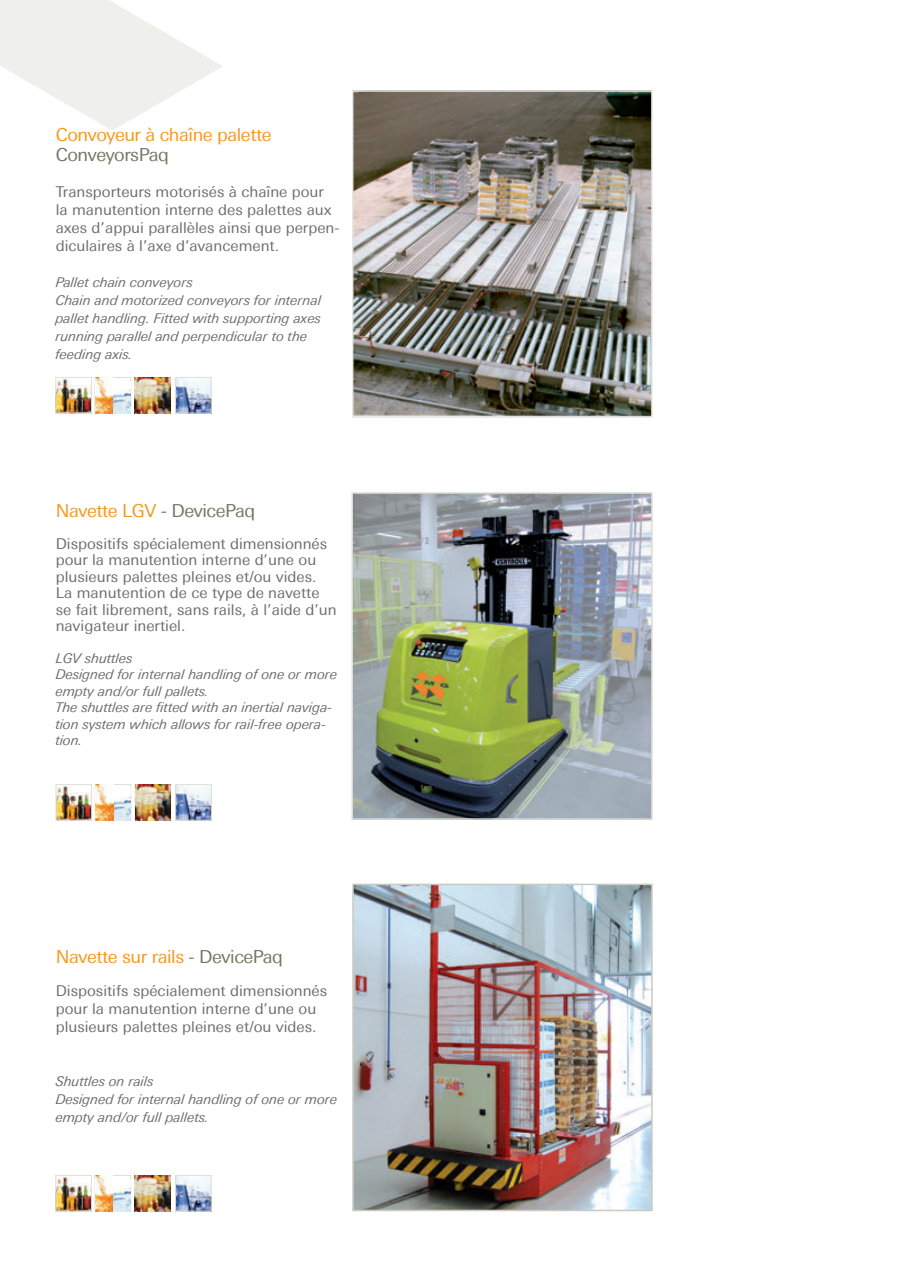
<style>
.page{position:relative;width:897px;height:1267px;background:#fff}
.page>*{position:absolute;margin:0;border:0;box-sizing:border-box;transform-origin:0 0}
.t1{font:18px "Univers Deutsche Bank";letter-spacing:-.025em;color:#f7971d}
.t2{font:18px "Univers Deutsche Bank";letter-spacing:-.035em;color:#767561}
.t3{font:15px/18px "Univers Deutsche Bank";color:#6c6d70}
.t4{font:italic 13.5px/18px "Univers Deutsche Bank";color:#6c6d70}
.s1{color:#767561}
</style>
<div class="page">
<img style="left:355px;top:93px;width:294px;height:322px">
<div style="left:352px;top:90px;width:300px;height:328px;border:2px solid #e7e7e2"></div>
<img style="left:354px;top:495px;width:295px;height:321px">
<div style="left:351px;top:492px;width:301px;height:327px;border:2px solid #ddddd5"></div>
<img style="left:355px;top:886px;width:294px;height:322px">
<div style="left:352px;top:883px;width:300px;height:328px;border:2px solid #cacabe"></div>
<div style="left:95px;top:377px;width:36px;height:36px;border:1px solid #dfe0d8"></div>
<img style="left:113px;top:381px;width:18px;height:32px">
<img style="left:95px;top:377px;width:18px;height:36px">
<img style="left:58px;top:379px;width:31px;height:32px">
<div style="left:56px;top:377px;width:35px;height:36px;border:1px solid #dfe0d8"></div>
<img style="left:135px;top:377px;width:35px;height:36px">
<img style="left:177px;top:379px;width:32px;height:32px">
<div style="left:175px;top:377px;width:36px;height:36px;border:1px solid #dfe0d8"></div>
<div style="left:95px;top:784px;width:36px;height:36px;border:1px solid #dfe0d8"></div>
<img style="left:113px;top:788px;width:18px;height:32px">
<img style="left:95px;top:784px;width:18px;height:36px">
<img style="left:58px;top:786px;width:32px;height:32px">
<div style="left:56px;top:784px;width:36px;height:36px;border:1px solid #dfe0d8"></div>
<img style="left:135px;top:784px;width:36px;height:36px">
<img style="left:178px;top:786px;width:31px;height:32px">
<div style="left:176px;top:784px;width:35px;height:36px;border:1px solid #dfe0d8"></div>
<div style="left:95px;top:1175px;width:36px;height:36px;border:1px solid #dfe0d8"></div>
<img style="left:113px;top:1179px;width:18px;height:31px">
<img style="left:95px;top:1175px;width:18px;height:35px">
<img style="left:58px;top:1177px;width:31px;height:32px">
<div style="left:56px;top:1175px;width:35px;height:36px;border:1px solid #dfe0d8"></div>
<img style="left:135px;top:1175px;width:35px;height:35px">
<img style="left:177px;top:1177px;width:32px;height:32px">
<div style="left:175px;top:1175px;width:36px;height:36px;border:1px solid #dfe0d8"></div>
<svg style="left:0;top:0;width:223px;height:130px"></svg>
<p class="t1" style="left:56px;top:124px;width:217px">Convoyeur à chaîne palette</p>
<p class="t2" style="left:56px;top:144px;width:115px">ConveyorsPaq</p>
<p class="t3" style="left:56px;top:182px;width:285px">Transporteurs motorisés à chaîne pour la manutention interne des palettes aux axes d’appui parallèles ainsi que perpen&shy;diculaires à l’axe d’avancement.</p>
<p class="t4" style="left:56px;top:272px;width:267px">Pallet chain conveyors<br>Chain and motorized conveyors for internal pallet handling. Fitted with supporting axes running parallel and perpendicular to the feeding axis.</p>
<p class="t1" style="left:56px;top:500px;width:201px">Navette LGV <span class="s1">- DevicePaq</span></p>
<p class="t3" style="left:56px;top:535px;width:282px;line-height:16.5px">Dispositifs spécialement dimensionnés pour la manutention interne d’une ou plusieurs palettes pleines et/ou vides.<br>La manutention de ce type de navette se fait librement, sans rails, à l’aide d’un navigateur inertiel.</p>
<p class="t4" style="left:56px;top:649px;width:283px;line-height:16.5px">LGV shuttles<br>Designed for internal handling of one or more empty and/or full pallets.<br>The shuttles are fitted with an inertial naviga&shy;tion system which allows for rail-free opera&shy;tion.</p>
<p class="t1" style="left:56px;top:946px;width:229px">Navette sur rails <span class="s1">- DevicePaq</span></p>
<p class="t3" style="left:56px;top:981px;width:273px">Dispositifs spécialement dimensionnés pour la manutention interne d’une ou plusieurs palettes pleines et/ou vides.</p>
<p class="t4" style="left:56px;top:1072px;width:283px">Shuttles on rails<br>Designed for internal handling of one or more empty and/or full pallets.</p>
</div>
